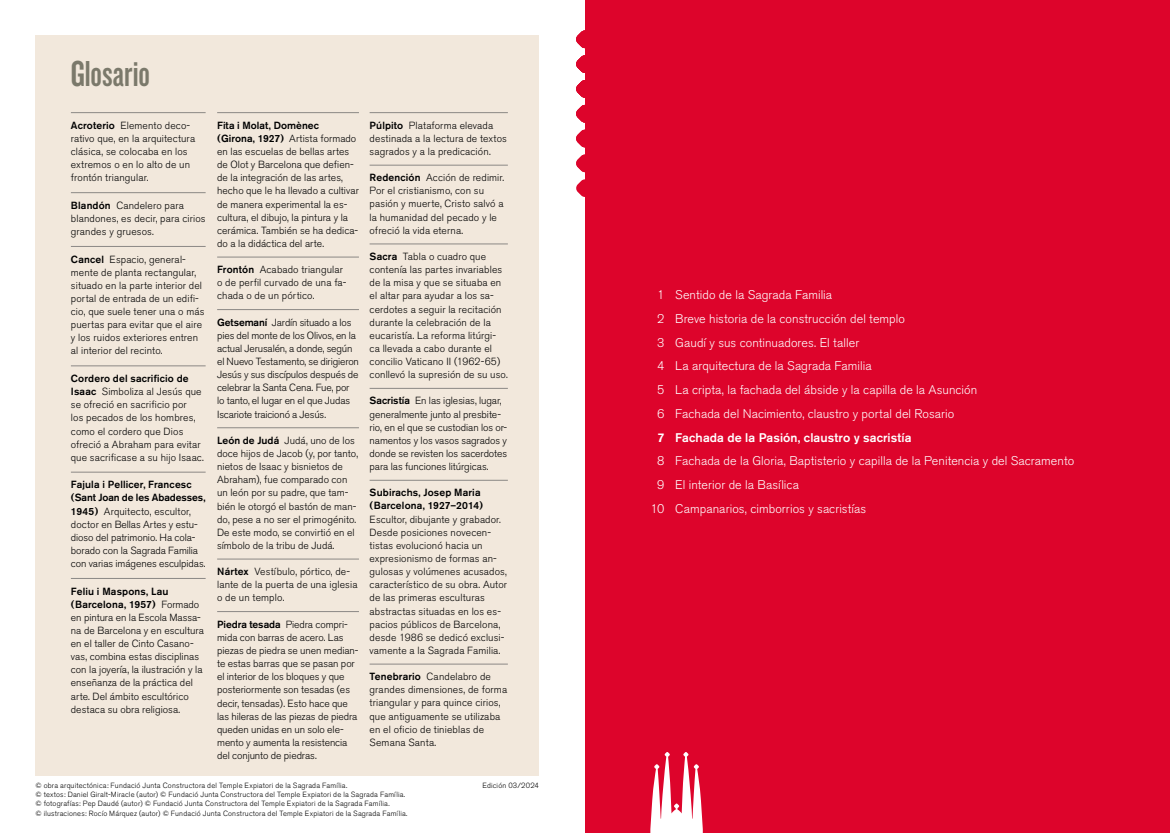
<style>
.page{position:relative;width:1170px;height:833px;background:#fff}
.page>*{position:absolute;margin:0;border:0;box-sizing:border-box;transform-origin:0 0}
.TXT_TIT_GRIS{font:37.5px "Knockout HTF48 Featherweight";color:#7b796b}
.Foli{font:300 12.5px "Akzidenz Grotesk BE";letter-spacing:.005em;color:#fff}
.Foli-2{font:500 12.5px "Akzidenz Grotesk BE";letter-spacing:.01em;color:#fff}
.TXT_DEF_GLOSSARI{font:300 10.25px/13.1px "Akzidenz Grotesk BE";letter-spacing:.01em;color:#000}
.TXT_DEF_GLOSSARI-2{font:300 10.25px/13.1px "Akzidenz Grotesk BE";letter-spacing:-.015em;color:#000}
.TXT_DEF_GLOSSARI-3{font:300 10.25px/13.1px "Akzidenz Grotesk BE";letter-spacing:-.01em;color:#000}
.COPYRIGHT{font:300 7.5px "Akzidenz Grotesk BE";letter-spacing:.025em;color:#000}
.s1{font-weight:500}
</style>
<div class="page">
<div style="left:35px;top:35px;width:504px;height:741px;background:#f2e8dc"></div>
<svg style="left:576px;top:179px;width:9px;height:18px"></svg>
<svg style="left:576px;top:154px;width:9px;height:19px"></svg>
<svg style="left:576px;top:129px;width:9px;height:19px"></svg>
<svg style="left:576px;top:30px;width:9px;height:19px"></svg>
<svg style="left:576px;top:55px;width:9px;height:18px"></svg>
<svg style="left:576px;top:80px;width:9px;height:18px"></svg>
<svg style="left:576px;top:104px;width:9px;height:19px"></svg>
<hr style="left:217px;top:112px;width:142px;height:1px;background:#8b8885">
<hr style="left:217px;top:257px;width:142px;height:1px;background:#8b8885">
<hr style="left:217px;top:309px;width:142px;height:1px;background:#8b8885">
<hr style="left:217px;top:427px;width:142px;height:1px;background:#8b8885">
<hr style="left:217px;top:558px;width:142px;height:1px;background:#8b8885">
<hr style="left:217px;top:611px;width:142px;height:1px;background:#8b8885">
<hr style="left:71px;top:112px;width:135px;height:1px;background:#8b8885">
<hr style="left:71px;top:192px;width:135px;height:1px;background:#8b8885">
<hr style="left:71px;top:246px;width:135px;height:1px;background:#8b8885">
<hr style="left:71px;top:365px;width:135px;height:1px;background:#8b8885">
<hr style="left:71px;top:472px;width:135px;height:1px;background:#8b8885">
<hr style="left:71px;top:578px;width:135px;height:1px;background:#8b8885">
<hr style="left:369px;top:112px;width:139px;height:1px;background:#8b8885">
<hr style="left:369px;top:165px;width:139px;height:1px;background:#8b8885">
<hr style="left:369px;top:243px;width:139px;height:1px;background:#8b8885">
<hr style="left:369px;top:388px;width:139px;height:1px;background:#8b8885">
<hr style="left:369px;top:480px;width:139px;height:1px;background:#8b8885">
<hr style="left:369px;top:663px;width:139px;height:1px;background:#8b8885">
<div style="left:585px;top:0;width:584px;height:833px;background:#dd042b"></div>
<svg style="left:650px;top:752px;width:52px;height:81px"></svg>
<p class="TXT_TIT_GRIS" style="left:71px;top:54px;width:81px">Glosario</p>
<p class="TXT_DEF_GLOSSARI" style="left:71px;top:119px;width:126px"><span class="s1">Acroterio</span> Elemento deco&shy;rativo que, en la arquitectura clásica, se colocaba en los extremos o en lo alto de un frontón triangular.</p>
<p class="TXT_DEF_GLOSSARI" style="left:71px;top:199px;width:136px"><span class="s1">Blandón</span> Candelero para blandones, es decir, para cirios grandes y gruesos.</p>
<p class="TXT_DEF_GLOSSARI" style="left:71px;top:253px;width:135px"><span class="s1">Cancel</span> Espacio, general&shy;mente de planta rectangular, situado en la parte interior del portal de entrada de un edifi&shy;cio, que suele tener una o más puertas para evitar que el aire y los ruidos exteriores entren al interior del recinto.</p>
<p class="TXT_DEF_GLOSSARI" style="left:71px;top:372px;width:134px"><span class="s1">Cordero del sacrificio de<br>Isaac</span> Simboliza al Jesús que se ofreció en sacrificio por<br>los pecados de los hombres, como el cordero que Dios ofreció a Abraham para evitar que sacrificase a su hijo Isaac.</p>
<p class="TXT_DEF_GLOSSARI" style="left:71px;top:478px;width:136px"><span class="s1">Fajula i Pellicer, Francesc (Sant Joan de les Abadesses,<br>1945)</span> Arquitecto, escultor, doctor en Bellas Artes y estu&shy;dioso del patrimonio. Ha cola&shy;borado con la Sagrada Familia con varias imágenes esculpidas.</p>
<p class="TXT_DEF_GLOSSARI" style="left:71px;top:584px;width:134px"><span class="s1">Feliu i Maspons, Lau (Barcelona, 1957)</span> Formado en pintura en la Escola Massa&shy;na de Barcelona y en escultura en el taller de Cinto Casano&shy;vas, combina estas disciplinas con la joyería, la ilustración y la enseñanza de la práctica del arte. Del ámbito escultórico destaca su obra religiosa.</p>
<p class="TXT_DEF_GLOSSARI" style="left:217px;top:119px;width:143px"><span class="s1">Fita i Molat, Domènec (Girona, 1927)</span> Artista formado en las escuelas de bellas artes de Olot y Barcelona que defien&shy;de la integración de las artes, hecho que le ha llevado a cultivar de manera experimental la es&shy;cultura, el dibujo, la pintura y la cerámica. También se ha dedica&shy;do a la didáctica del arte.</p>
<p class="TXT_DEF_GLOSSARI" style="left:217px;top:263px;width:131px"><span class="s1">Frontón</span> Acabado triangular o de perfil curvado de una fa&shy;chada o de un pórtico.</p>
<p class="TXT_DEF_GLOSSARI-2" style="left:217px;top:316px;width:143px"><span class="s1">Getsemaní</span> Jardín situado a los pies del monte de los Olivos, en la actual Jerusalén, a donde, según el Nuevo Testamento, se dirigieron<br>Jesús y sus discípulos después de celebrar la Santa Cena. Fue, por lo tanto, el lugar en el que Judas<br>Iscariote traicionó a Jesús.</p>
<p class="TXT_DEF_GLOSSARI" style="left:217px;top:434px;width:142px"><span class="s1">León de Judá</span> Judá, uno de los doce hijos de Jacob (y, por tanto, nietos de Isaac y bisnietos de<br>Abraham), fue comparado con un león por su padre, que tam&shy;bién le otorgó el bastón de man&shy;do, pese a no ser el primogénito.<br>De este modo, se convirtió en el símbolo de la tribu de Judá.</p>
<p class="TXT_DEF_GLOSSARI" style="left:217px;top:565px;width:142px"><span class="s1">Nártex</span> Vestíbulo, pórtico, de&shy;lante de la puerta de una iglesia o de un templo.</p>
<p class="TXT_DEF_GLOSSARI" style="left:217px;top:618px;width:143px"><span class="s1">Piedra tesada</span> Piedra compri&shy;mida con barras de acero. Las piezas de piedra se unen median&shy;te estas barras que se pasan por el interior de los bloques y que posteriormente son tesadas (es decir, tensadas). Esto hace que las hileras de las piezas de piedra queden unidas en un solo ele&shy;mento y aumenta la resistencia del conjunto de piedras.</p>
<p class="TXT_DEF_GLOSSARI" style="left:369px;top:119px;width:139px"><span class="s1">Púlpito</span> Plataforma elevada destinada a la lectura de textos sagrados y a la predicación.</p>
<p class="TXT_DEF_GLOSSARI" style="left:369px;top:171px;width:136px"><span class="s1">Redención</span> Acción de redimir.<br>Por el cristianismo, con su pasión y muerte, Cristo salvó a la humanidad del pecado y le ofreció la vida eterna.</p>
<p class="TXT_DEF_GLOSSARI" style="left:369px;top:250px;width:140px"><span class="s1">Sacra</span> Tabla o cuadro que contenía las partes invariables de la misa y que se situaba en el altar para ayudar a los sa&shy;cerdotes a seguir la recitación durante la celebración de la eucaristía. La reforma litúrgi&shy;ca llevada a cabo durante el concilio Vaticano II (1962-65) conllevó la supresión de su uso.</p>
<p class="TXT_DEF_GLOSSARI-3" style="left:369px;top:394px;width:139px"><span class="s1">Sacristía</span> En las iglesias, lugar, generalmente junto al presbite&shy;rio, en el que se custodian los or&shy;namentos y los vasos sagrados y donde se revisten los sacerdotes para las funciones litúrgicas.</p>
<p class="TXT_DEF_GLOSSARI" style="left:369px;top:486px;width:139px"><span class="s1">Subirachs, Josep Maria (Barcelona, 1927–2014)<br></span>Escultor, dibujante y grabador.<br>Desde posiciones novecen&shy;tistas evolucionó hacia un expresionismo de formas an&shy;gulosas y volúmenes acusados, característico de su obra. Autor de las primeras esculturas abstractas situadas en los es&shy;pacios públicos de Barcelona, desde 1986 se dedicó exclusi&shy;vamente a la Sagrada Familia.</p>
<p class="TXT_DEF_GLOSSARI" style="left:369px;top:670px;width:139px"><span class="s1">Tenebrario</span> Candelabro de grandes dimensiones, de forma triangular y para quince cirios, que antiguamente se utilizaba en el oficio de tinieblas de<br>Semana Santa.</p>
<p class="COPYRIGHT" style="left:35px;top:781px;width:313px">© obra arquitectónica: Fundació Junta Constructora del Temple Expiatori de la Sagrada Família.</p>
<p class="COPYRIGHT" style="left:35px;top:790px;width:371px">© textos: Daniel Giralt-Miracle (autor) © Fundació Junta Constructora del Temple Expiatori de la Sagrada Família.</p>
<p class="COPYRIGHT" style="left:35px;top:799px;width:355px">© fotografías: Pep Daudé (autor) © Fundació Junta Constructora del Temple Expiatori de la Sagrada Família.</p>
<p class="COPYRIGHT" style="left:35px;top:809px;width:373px">© ilustraciones: Rocío Márquez (autor) © Fundació Junta Constructora del Temple Expiatori de la Sagrada Família.</p>
<p class="COPYRIGHT" style="left:482px;top:781px;width:58px">Edición 03/2024</p>
<p class="Foli" style="left:657px;top:288px;width:9px">1</p>
<p class="Foli" style="left:657px;top:311px;width:9px">2</p>
<p class="Foli" style="left:657px;top:335px;width:9px">3</p>
<p class="Foli" style="left:657px;top:359px;width:9px">4</p>
<p class="Foli" style="left:657px;top:383px;width:9px">5</p>
<p class="Foli" style="left:657px;top:406px;width:9px">6</p>
<p class="Foli-2" style="left:657px;top:430px;width:9px">7</p>
<p class="Foli" style="left:657px;top:454px;width:9px">8</p>
<p class="Foli" style="left:657px;top:478px;width:9px">9</p>
<p class="Foli" style="left:650px;top:501px;width:15px">10</p>
<p class="Foli" style="left:675px;top:288px;width:158px">Sentido de la Sagrada Familia</p>
<p class="Foli" style="left:675px;top:311px;width:231px">Breve historia de la construcción del templo</p>
<p class="Foli" style="left:675px;top:335px;width:185px">Gaudí y sus continuadores. El taller</p>
<p class="Foli" style="left:675px;top:359px;width:198px">La arquitectura de la Sagrada Familia</p>
<p class="Foli" style="left:675px;top:383px;width:303px">La cripta, la fachada del ábside y la capilla de la Asunción</p>
<p class="Foli" style="left:675px;top:406px;width:281px">Fachada del Nacimiento, claustro y portal del Rosario</p>
<p class="Foli-2" style="left:675px;top:430px;width:238px">Fachada de la Pasión, claustro y sacristía</p>
<p class="Foli" style="left:675px;top:454px;width:400px">Fachada de la Gloria, Baptisterio y capilla de la Penitencia y del Sacramento</p>
<p class="Foli" style="left:675px;top:478px;width:125px">El interior de la Basílica</p>
<p class="Foli" style="left:675px;top:501px;width:192px">Campanarios, cimborrios y sacristías</p>
</div>
